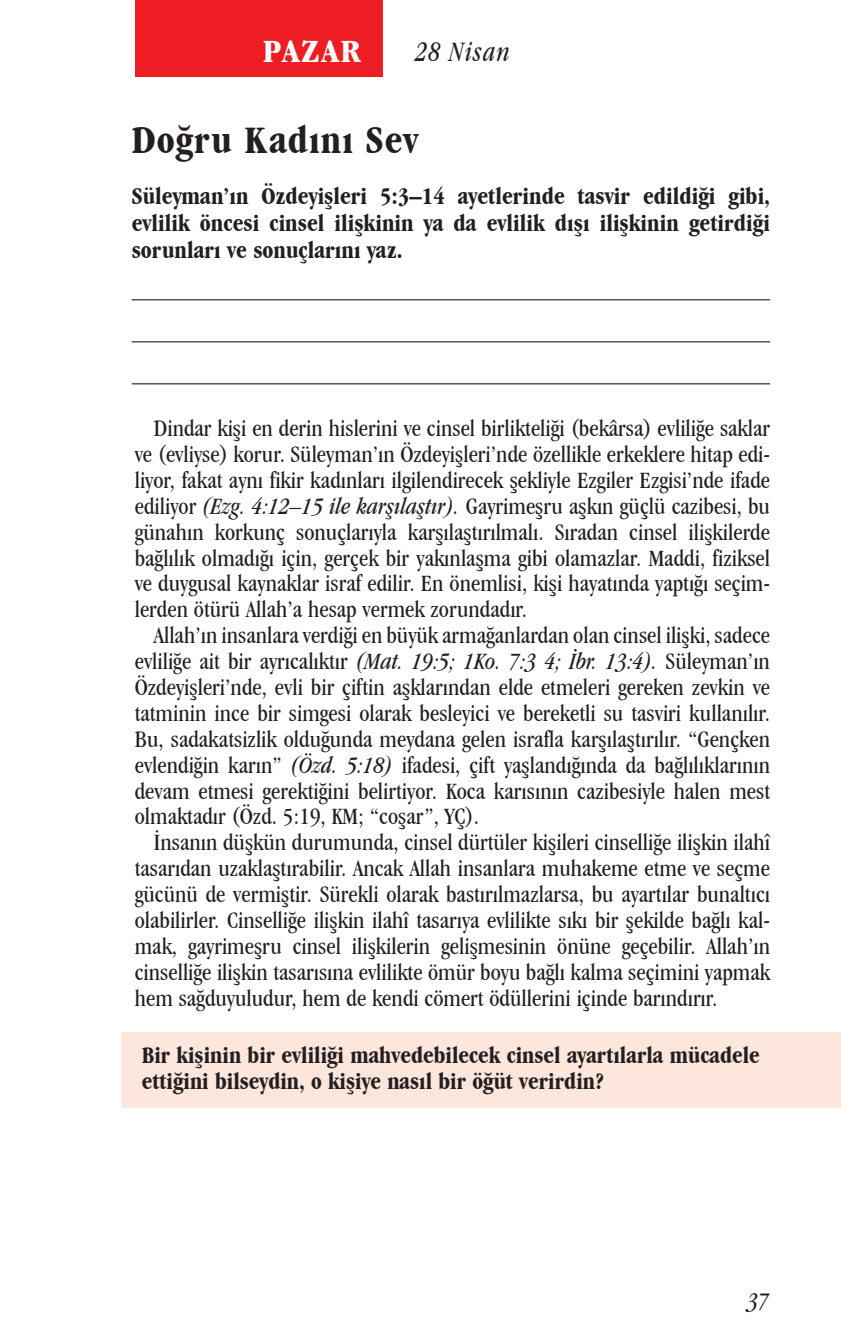
<style>
.page{position:relative;width:841px;height:1337px;background:#fff}
.page>*{position:absolute;margin:0;border:0;box-sizing:border-box;transform-origin:0 0}
.Day_Title{font:700 condensed 40.5px "Garamond IT Cby BT";letter-spacing:.025em;color:#231f20}
.Daily_Header{font:700 condensed 33.75px "Garamond IT Cby BT";letter-spacing:.05em;color:#fff;scale:1.1 1}
.Lesson_Dates{font:italic condensed 29.25px "Garamond IT Cby BT";letter-spacing:.05em;color:#231f20;scale:.9 1}
.Question{font:700 condensed 24.75px/27px "Garamond IT Cby BT";color:#231f20;text-align:justify}
.t1{font:italic condensed 24.75px "Garamond IT Cby BT";color:#231f20}
.Body{font:condensed 24.3px/25.9px "Garamond IT Cby BT";color:#231f20;text-align:justify}
.x-screened_box-text{font:700 condensed 24.3px/25.9px "Garamond IT Cby BT";color:#231f20}
.s1{font-style:italic}
</style>
<div class="page">
<div style="left:135px;top:0;width:247px;height:76px;background:#ee1d23"></div>
<div style="left:121px;top:1031px;width:719px;height:76px;background:#fde7dc"></div>
<hr style="left:132px;top:299px;width:638px;height:1px;background:#231f20">
<hr style="left:132px;top:341px;width:638px;height:1px;background:#231f20">
<hr style="left:132px;top:383px;width:638px;height:1px;background:#231f20">
<p class="Daily_Header" style="left:263px;top:31px;width:90px">PAZAR</p>
<p class="Lesson_Dates" style="left:416px;top:35px;width:106px">28 Nisan</p>
<p class="Day_Title" style="left:132px;top:116px;width:288px">Doğru Kadını Sev</p>
<p class="Question" style="left:132px;top:182px;width:639px">Süleyman’ın Özdeyişleri 5:3–14 ayetlerinde tasvir edildiği gibi, evlilik öncesi cinsel ilişkinin ya da evlilik dışı ilişkinin getirdiği sorunları ve sonuçlarını yaz.</p>
<p class="Body" style="left:135px;top:415px;width:636px;text-indent:19px">Dindar kişi en derin hislerini ve cinsel birlikteliği (bekârsa) evliliğe saklar ve (evliyse) korur. Süleyman’ın Özdeyişleri’nde özellikle erkeklere hitap edi&shy;liyor, fakat aynı fikir kadınları ilgilendirecek şekliyle Ezgiler Ezgisi’nde ifade ediliyor <span class="s1">(Ezg. 4:12–15 ile karşılaştır).</span> Gayrimeşru aşkın güçlü cazibesi, bu günahın korkunç sonuçlarıyla karşılaştırılmalı. Sıradan cinsel ilişkilerde bağlılık olmadığı için, gerçek bir yakınlaşma gibi olamazlar. Maddi, fiziksel ve duygusal kaynaklar israf edilir. En önemlisi, kişi hayatında yaptığı seçim&shy;lerden ötürü Allah’a hesap vermek zorundadır.</p>
<p class="Body" style="left:135px;top:622px;width:636px;text-indent:19px">Allah’ın insanlara verdiği en büyük armağanlardan olan cinsel ilişki, sadece evliliğe ait bir ayrıcalıktır <span class="s1">(Mat. 19:5; 1Ko. 7:3 4; İbr. 13:4).</span> Süleyman’ın Özdeyişleri’nde, evli bir çiftin aşklarından elde etmeleri gereken zevkin ve tatminin ince bir simgesi olarak besleyici ve bereketli su tasviri kullanılır.<br>Bu, sadakatsizlik olduğunda meydana gelen israfla karşılaştırılır. “Gençken evlendiğin karın” <span class="s1">(Özd. 5:18)</span> ifadesi, çift yaşlandığında da bağlılıklarının devam etmesi gerektiğini belirtiyor. Koca karısının cazibesiyle halen mest olmaktadır (Özd. 5:19, KM; “coşar”, YÇ).</p>
<p class="Body" style="left:135px;top:829px;width:636px;text-indent:19px">İnsanın düşkün durumunda, cinsel dürtüler kişileri cinselliğe ilişkin ilahî tasarıdan uzaklaştırabilir. Ancak Allah insanlara muhakeme etme ve seçme gücünü de vermiştir. Sürekli olarak bastırılmazlarsa, bu ayartılar bunaltıcı olabilirler. Cinselliğe ilişkin ilahî tasarıya evlilikte sıkı bir şekilde bağlı kal&shy;mak, gayrimeşru cinsel ilişkilerin gelişmesinin önüne geçebilir. Allah’ın cinselliğe ilişkin tasarısına evlilikte ömür boyu bağlı kalma seçimini yapmak hem sağduyuludur, hem de kendi cömert ödüllerini içinde barındırır.</p>
<p class="x-screened_box-text" style="left:142px;top:1042px;width:619px">Bir kişinin bir evliliği mahvedebilecek cinsel ayartılarla mücadele ettiğini bilseydin, o kişiye nasıl bir öğüt verirdin?</p>
<p class="t1" style="left:747px;top:1286px;width:23px">37</p>
</div>
